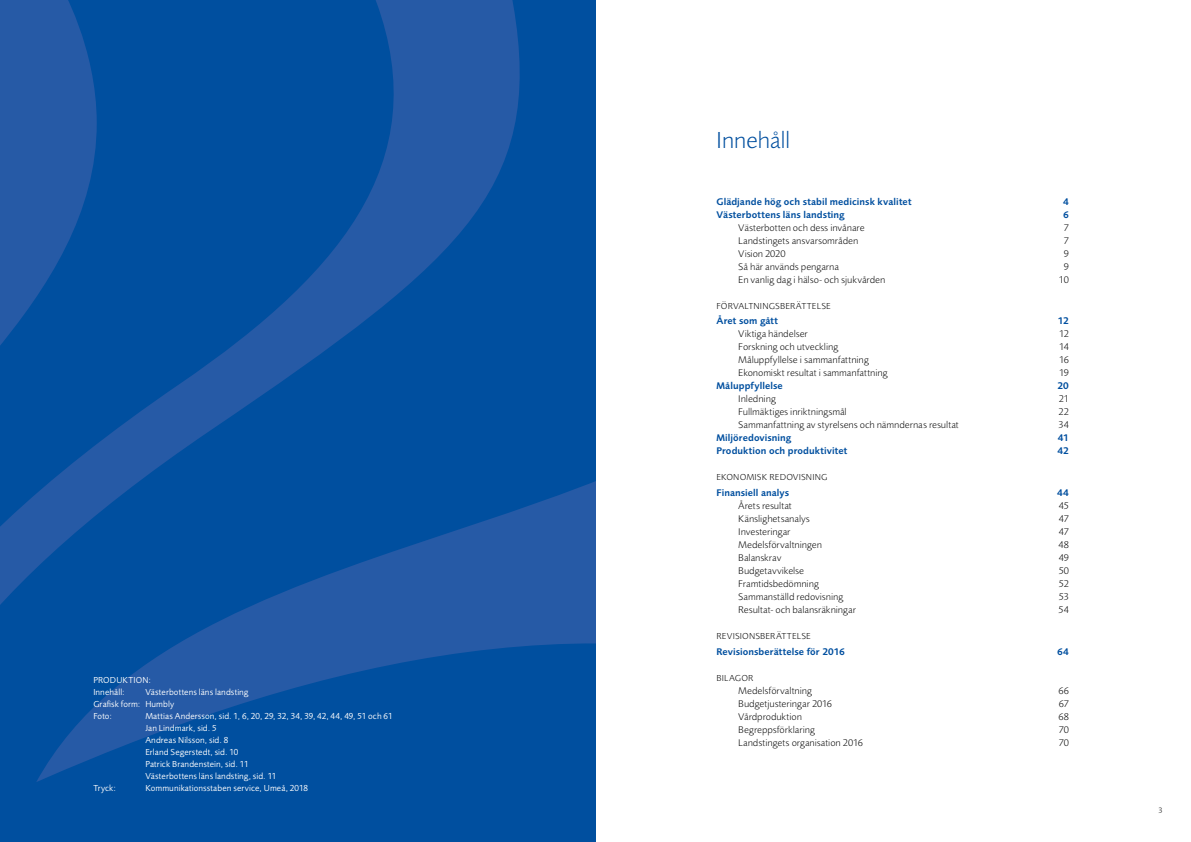
<style>
.page{position:relative;width:1191px;height:842px;background:#fff}
.page>*{position:absolute;margin:0;border:0;box-sizing:border-box;transform-origin:0 0}
.t1{font:300 24px "Foundry Sans";letter-spacing:-.01em;color:#004f9f}
.t2{font:300 10px "Foundry Sans";letter-spacing:.005em;color:#000}
.t3{font:600 10px "Foundry Sans";letter-spacing:.01em;color:#004f9f}
.t4{font:9px/12px "Foundry Sans";letter-spacing:.01em;color:#fff}
.t5{font:300 9px "Foundry Sans";letter-spacing:.03em;color:#000}
.t6{font:300 8px "Foundry Sans";color:#000}
</style>
<div class="page">
<svg style="left:0;top:0;width:595px;height:842px;background:#0a52a0"></svg>
<p class="t4" style="left:93px;top:674px;width:59px">PRODUKTION:<br>Innehåll:</p>
<p class="t4" style="left:93px;top:686px;width:157px;text-indent:52px">Västerbottens läns landsting<br>Grafisk form: Humbly<br>Foto:</p>
<p class="t4" style="left:145px;top:710px;width:249px">Mattias Andersson, sid. 1, 6, 20, 29, 32, 34, 39, 42, 44, 49, 51 och 61<br>Jan Lindmark, sid. 5<br>Andreas Nilsson, sid. 8<br>Erland Segerstedt, sid. 10<br>Patrick Brandenstein, sid. 11<br>Västerbottens läns landsting, sid. 11</p>
<p class="t4" style="left:93px;top:782px;width:24px">Tryck:</p>
<p class="t4" style="left:145px;top:782px;width:164px">Kommunikationsstaben service, Umeå, 2018</p>
<h1 class="t1" style="left:716px;top:126px;width:75px">Innehåll</h1>
<p class="t3" style="left:716px;top:195px;width:197px">Glädjande hög och stabil medicinsk kvalitet</p>
<p class="t3" style="left:1063px;top:195px;width:7px">4</p>
<p class="t3" style="left:716px;top:208px;width:130px">Västerbottens läns landsting</p>
<p class="t3" style="left:1063px;top:208px;width:7px">6</p>
<p class="t2" style="left:738px;top:221px;width:128px">Västerbotten och dess invånare</p>
<p class="t2" style="left:1063px;top:221px;width:7px">7</p>
<p class="t2" style="left:738px;top:234px;width:121px">Landstingets ansvarsområden</p>
<p class="t2" style="left:1063px;top:234px;width:7px">7</p>
<p class="t2" style="left:738px;top:247px;width:49px">Vision 2020</p>
<p class="t2" style="left:1063px;top:247px;width:7px">9</p>
<p class="t2" style="left:738px;top:260px;width:102px">Så här används pengarna</p>
<p class="t2" style="left:1063px;top:260px;width:7px">9</p>
<p class="t2" style="left:738px;top:273px;width:148px">En vanlig dag i hälso- och sjukvården</p>
<p class="t2" style="left:1059px;top:273px;width:11px">10</p>
<p class="t5" style="left:716px;top:300px;width:116px">FÖRVALTNINGSBERÄTTELSE</p>
<p class="t3" style="left:716px;top:315px;width:63px">Året som gått</p>
<p class="t3" style="left:1057px;top:315px;width:12px">12</p>
<p class="t2" style="left:738px;top:328px;width:71px">Viktiga händelser</p>
<p class="t2" style="left:1059px;top:328px;width:11px">12</p>
<p class="t2" style="left:738px;top:341px;width:101px">Forskning och utveckling</p>
<p class="t2" style="left:1059px;top:341px;width:11px">14</p>
<p class="t2" style="left:738px;top:354px;width:132px">Måluppfyllelse i sammanfattning</p>
<p class="t2" style="left:1059px;top:354px;width:11px">16</p>
<p class="t2" style="left:738px;top:367px;width:151px">Ekonomiskt resultat i sammanfattning</p>
<p class="t2" style="left:1059px;top:367px;width:11px">19</p>
<p class="t3" style="left:716px;top:380px;width:68px">Måluppfyllelse</p>
<p class="t3" style="left:1057px;top:380px;width:13px">20</p>
<p class="t2" style="left:738px;top:393px;width:39px">Inledning</p>
<p class="t2" style="left:1058px;top:393px;width:12px">21</p>
<p class="t2" style="left:738px;top:406px;width:110px">Fullmäktiges inriktningsmål</p>
<p class="t2" style="left:1058px;top:406px;width:12px">22</p>
<p class="t2" style="left:738px;top:419px;width:222px">Sammanfattning av styrelsens och nämndernas resultat</p>
<p class="t2" style="left:1058px;top:419px;width:12px">34</p>
<p class="t3" style="left:716px;top:432px;width:76px">Miljöredovisning</p>
<p class="t3" style="left:1057px;top:432px;width:13px">41</p>
<p class="t3" style="left:716px;top:445px;width:132px">Produktion och produktivitet</p>
<p class="t3" style="left:1057px;top:445px;width:13px">42</p>
<p class="t5" style="left:716px;top:472px;width:112px">EKONOMISK REDOVISNING</p>
<p class="t3" style="left:716px;top:487px;width:74px">Finansiell analys</p>
<p class="t3" style="left:1057px;top:487px;width:13px">44</p>
<p class="t2" style="left:738px;top:500px;width:55px">Årets resultat</p>
<p class="t2" style="left:1058px;top:500px;width:11px">45</p>
<p class="t2" style="left:738px;top:513px;width:73px">Känslighetsanalys</p>
<p class="t2" style="left:1059px;top:513px;width:11px">47</p>
<p class="t2" style="left:738px;top:526px;width:54px">Investeringar</p>
<p class="t2" style="left:1059px;top:526px;width:11px">47</p>
<p class="t2" style="left:738px;top:539px;width:85px">Medelsförvaltningen</p>
<p class="t2" style="left:1058px;top:539px;width:12px">48</p>
<p class="t2" style="left:738px;top:552px;width:44px">Balanskrav</p>
<p class="t2" style="left:1058px;top:552px;width:12px">49</p>
<p class="t2" style="left:738px;top:565px;width:67px">Budgetavvikelse</p>
<p class="t2" style="left:1058px;top:565px;width:12px">50</p>
<p class="t2" style="left:738px;top:578px;width:82px">Framtidsbedömning</p>
<p class="t2" style="left:1058px;top:578px;width:12px">52</p>
<p class="t2" style="left:738px;top:591px;width:106px">Sammanställd redovisning</p>
<p class="t2" style="left:1058px;top:591px;width:12px">53</p>
<p class="t2" style="left:738px;top:604px;width:119px">Resultat- och balansräkningar</p>
<p class="t2" style="left:1058px;top:604px;width:12px">54</p>
<p class="t5" style="left:716px;top:631px;width:96px">REVISIONSBERÄTTELSE</p>
<p class="t3" style="left:716px;top:646px;width:130px">Revisionsberättelse för 2016</p>
<p class="t3" style="left:1057px;top:646px;width:13px">64</p>
<p class="t5" style="left:716px;top:673px;width:38px">BILAGOR</p>
<p class="t2" style="left:738px;top:685px;width:75px">Medelsförvaltning</p>
<p class="t2" style="left:1058px;top:685px;width:12px">66</p>
<p class="t2" style="left:738px;top:698px;width:95px">Budgetjusteringar 2016</p>
<p class="t2" style="left:1058px;top:698px;width:12px">67</p>
<p class="t2" style="left:738px;top:711px;width:65px">Vårdproduktion</p>
<p class="t2" style="left:1058px;top:711px;width:12px">68</p>
<p class="t2" style="left:738px;top:724px;width:78px">Begreppsförklaring</p>
<p class="t2" style="left:1058px;top:724px;width:12px">70</p>
<p class="t2" style="left:738px;top:737px;width:126px">Landstingets organisation 2016</p>
<p class="t2" style="left:1058px;top:737px;width:12px">70</p>
<p class="t6" style="left:1158px;top:806px;width:6px">3</p>
</div>
